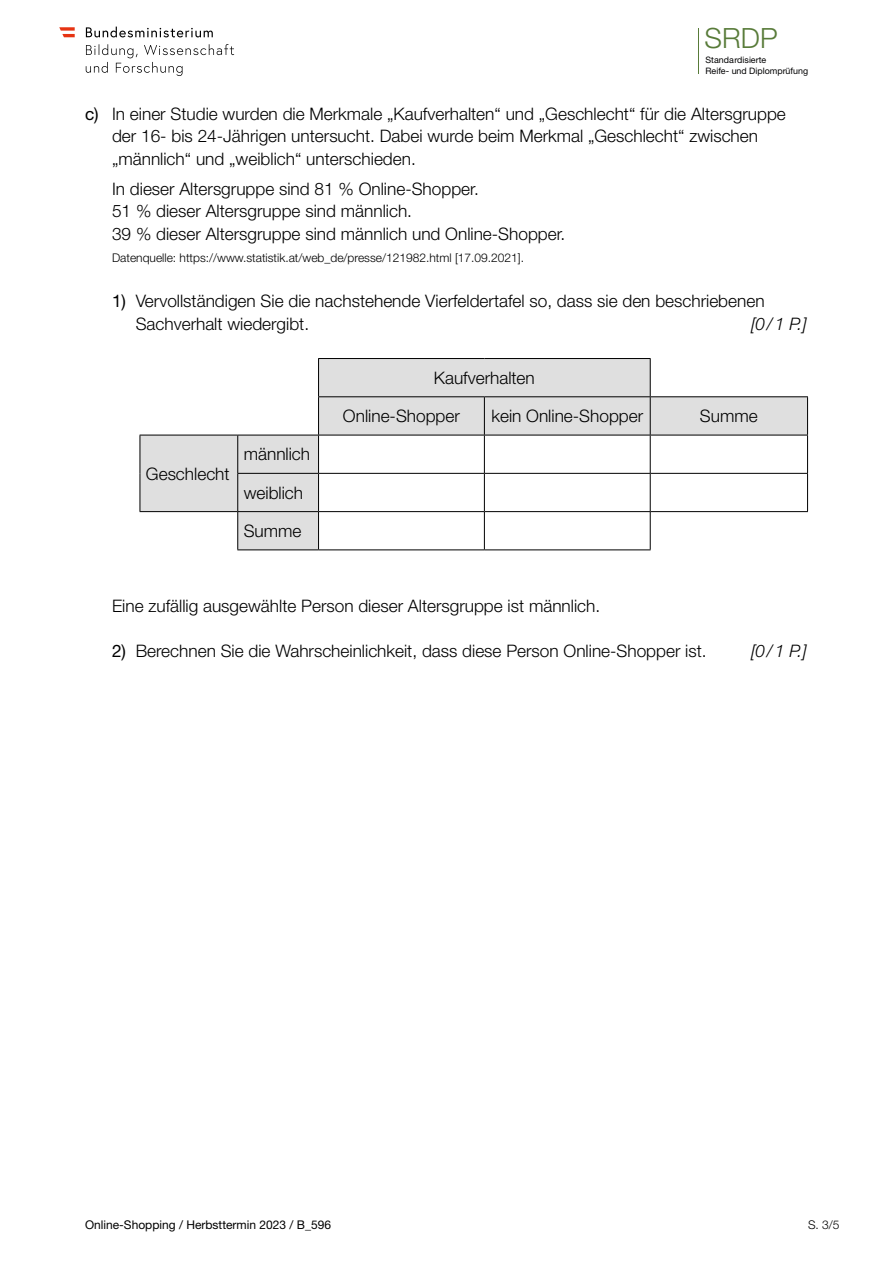
<style>
.page{position:relative;width:893px;height:1263px;background:#fff}
.page>*{position:absolute;margin:0;border:0;box-sizing:border-box;transform-origin:0 0}
.t1{font:300 27.9px "Helvetica Neue LT Std";color:#587b39}
.t2{font:300 17.25px/22.5px "Helvetica Neue LT Std";color:#000}
.t3{font:italic 300 17.25px "Helvetica Neue LT Std";color:#000}
.t4{font:300 12px "Helvetica Neue LT Std";color:#000}
.t5{font:12px "Helvetica Neue LT Std";color:#000}
.t6{font:8.85px/10.6px "Helvetica Neue LT Std";color:#020203}
.s1{font-weight:400}
</style>
<div class="page">
<svg style="left:86px;top:44px;width:148px;height:32px"></svg>
<svg style="left:86px;top:27px;width:127px;height:10px"></svg>
<svg style="left:59px;top:27px;width:16px;height:10px"></svg>
<hr style="left:698px;top:28px;width:1px;height:46px;background:#587b39">
<svg style="left:140px;top:359px;width:667px;height:190px"></svg>
<hr style="left:318px;top:358px;width:166px;height:1px;background:#000">
<hr style="left:318px;top:359px;width:1px;height:37px;background:#000">
<hr style="left:484px;top:358px;width:167px;height:1px;background:#000">
<hr style="left:650px;top:359px;width:1px;height:37px;background:#000">
<hr style="left:318px;top:396px;width:166px;height:1px;background:#000">
<hr style="left:318px;top:397px;width:1px;height:38px;background:#000">
<hr style="left:484px;top:396px;width:166px;height:1px;background:#000">
<hr style="left:484px;top:397px;width:1px;height:38px;background:#000">
<hr style="left:650px;top:396px;width:158px;height:1px;background:#000">
<hr style="left:650px;top:397px;width:1px;height:38px;background:#000">
<hr style="left:807px;top:397px;width:1px;height:38px;background:#000">
<hr style="left:140px;top:435px;width:98px;height:1px;background:#000">
<hr style="left:140px;top:435px;width:1px;height:38px;background:#000">
<hr style="left:238px;top:435px;width:81px;height:1px;background:#000">
<hr style="left:237px;top:435px;width:1px;height:38px;background:#000">
<hr style="left:319px;top:435px;width:165px;height:1px;background:#000">
<hr style="left:318px;top:435px;width:1px;height:38px;background:#000">
<hr style="left:484px;top:435px;width:166px;height:1px;background:#000">
<hr style="left:484px;top:435px;width:1px;height:38px;background:#000">
<hr style="left:650px;top:435px;width:158px;height:1px;background:#000">
<hr style="left:650px;top:435px;width:1px;height:38px;background:#000">
<hr style="left:807px;top:435px;width:1px;height:38px;background:#000">
<hr style="left:140px;top:473px;width:1px;height:38px;background:#000">
<hr style="left:237px;top:473px;width:82px;height:1px;background:#000">
<hr style="left:237px;top:474px;width:1px;height:37px;background:#000">
<hr style="left:319px;top:473px;width:165px;height:1px;background:#000">
<hr style="left:318px;top:474px;width:1px;height:37px;background:#000">
<hr style="left:484px;top:473px;width:166px;height:1px;background:#000">
<hr style="left:484px;top:474px;width:1px;height:37px;background:#000">
<hr style="left:650px;top:473px;width:158px;height:1px;background:#000">
<hr style="left:650px;top:474px;width:1px;height:37px;background:#000">
<hr style="left:807px;top:474px;width:1px;height:37px;background:#000">
<hr style="left:140px;top:511px;width:98px;height:1px;background:#000">
<hr style="left:238px;top:511px;width:81px;height:1px;background:#000">
<hr style="left:237px;top:512px;width:1px;height:37px;background:#000">
<hr style="left:319px;top:511px;width:165px;height:1px;background:#000">
<hr style="left:318px;top:512px;width:1px;height:37px;background:#000">
<hr style="left:484px;top:511px;width:166px;height:1px;background:#000">
<hr style="left:484px;top:512px;width:1px;height:37px;background:#000">
<hr style="left:650px;top:511px;width:158px;height:1px;background:#000">
<hr style="left:650px;top:512px;width:1px;height:37px;background:#000">
<hr style="left:237px;top:549px;width:82px;height:1px;background:#000">
<hr style="left:319px;top:549px;width:165px;height:1px;background:#000">
<hr style="left:484px;top:549px;width:167px;height:1px;background:#000">
<h1 class="t1" style="left:705px;top:21px;width:74px">SRDP</h1>
<p class="t6" style="left:705px;top:54px;width:104px">Standardisierte<br>Reife- und Diplomprüfung</p>
<p class="t2" style="left:112px;top:102px;width:675px;text-indent:-27px"><span class="s1">c)</span> In einer Studie wurden die Merkmale „Kaufverhalten“ und „Geschlecht“ für die Altersgruppe der 16- bis 24-Jährigen untersucht. Dabei wurde beim Merkmal „Geschlecht“ zwischen „männlich“ und „weiblich“ unterschieden.</p>
<p class="t2" style="left:112px;top:177px;width:455px">In dieser Altersgruppe sind 81 % Online-Shopper.<br>51 % dieser Altersgruppe sind männlich.<br>39 % dieser Altersgruppe sind männlich und Online-Shopper.</p>
<p class="t4" style="left:112px;top:251px;width:414px">Datenquelle: https://www.statistik.at/web_de/presse/121982.html [17.09.2021].</p>
<p class="t2" style="left:136px;top:289px;width:630px;text-indent:-24px"><span class="s1">1)</span> Vervollständigen Sie die nachstehende Vierfeldertafel so, dass sie den beschriebenen<br>Sachverhalt wiedergibt.</p>
<p class="t3" style="left:751px;top:313px;width:57px">[0/1 P.]</p>
<p class="t2" style="left:146px;top:462px;width:85px">Geschlecht</p>
<p class="t2" style="left:244px;top:443px;width:68px">männlich</p>
<p class="t2" style="left:244px;top:481px;width:61px">weiblich</p>
<p class="t2" style="left:244px;top:519px;width:59px">Summe</p>
<p class="t2" style="left:434px;top:366px;width:102px">Kaufverhalten</p>
<p class="t2" style="left:343px;top:404px;width:118px">Online-Shopper</p>
<p class="t2" style="left:491px;top:404px;width:153px">kein Online-Shopper</p>
<p class="t2" style="left:700px;top:404px;width:59px">Summe</p>
<p class="t2" style="left:112px;top:594px;width:490px">Eine zufällig ausgewählte Person dieser Altersgruppe ist männlich.</p>
<p class="t2" style="left:112px;top:639px;width:596px"><span class="s1">2)</span> Berechnen Sie die Wahrscheinlichkeit, dass diese Person Online-Shopper ist.</p>
<p class="t3" style="left:751px;top:640px;width:57px">[0/1 P.]</p>
<p class="t5" style="left:85px;top:1217px;width:248px">Online-Shopping / Herbsttermin 2023 / B_596</p>
<p class="t4" style="left:808px;top:1217px;width:33px">S. 3/5</p>
</div>
